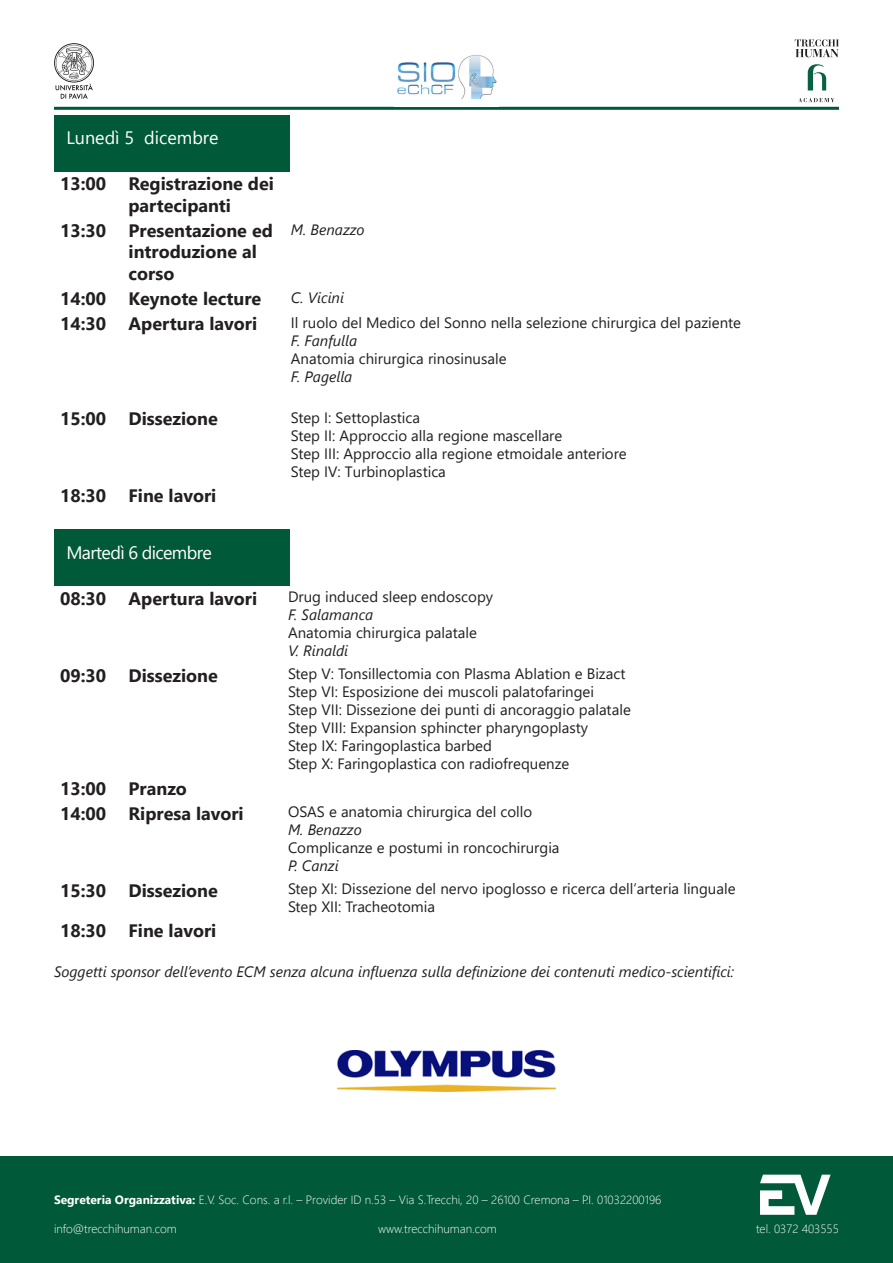
<style>
.page{position:relative;width:893px;height:1263px;background:#fff}
.page>*{position:absolute;margin:0;border:0;box-sizing:border-box;transform-origin:0 0}
.t1{font:700 18px/21.6px "Segoe UI";color:#231f20}
.t2{font:18px "Segoe UI";letter-spacing:-.035em;color:#fff}
.t3{font:18px "Segoe UI";color:#fff}
.t4{font:15px "Segoe UI";color:#231f20}
.t5{font:italic 15px "Segoe UI";color:#231f20}
.t6{font:300 12px "Segoe UI";color:#fff}
.s1{font-weight:700}
</style>
<div class="page">
<hr style="left:54px;top:107px;width:785px;height:3px;background:#005939">
<div style="left:54px;top:115px;width:235px;height:56px;background:#005939"></div>
<div style="left:54px;top:529px;width:235px;height:57px;background:#005939"></div>
<img style="left:54px;top:43px;width:39px;height:56px">
<svg style="left:795px;top:39px;width:44px;height:18px"></svg>
<svg style="left:808px;top:64px;width:18px;height:26px"></svg>
<svg style="left:798px;top:98px;width:36px;height:4px"></svg>
<div style="left:0;top:1157px;width:893px;height:106px;background:#005939"></div>
<svg style="left:760px;top:1174px;width:71px;height:41px"></svg>
<img style="left:397px;top:55px;width:100px;height:44px">
<img style="left:337px;top:1050px;width:219px;height:41px">
<p class="t3" style="left:66px;top:120px;width:154px">Lunedì 5 dicembre</p>
<p class="t1" style="left:60px;top:171px;width:48px">13:00</p>
<p class="t1" style="left:129px;top:171px;width:147px">Registrazione dei</p>
<p class="t1" style="left:129px;top:193px;width:104px">partecipanti</p>
<p class="t1" style="left:60px;top:218px;width:48px">13:30</p>
<p class="t1" style="left:129px;top:218px;width:146px">Presentazione ed introduzione al corso</p>
<p class="t5" style="left:291px;top:215px;width:75px">M. Benazzo</p>
<p class="t1" style="left:60px;top:286px;width:48px">14:00</p>
<p class="t1" style="left:129px;top:286px;width:134px">Keynote lecture</p>
<p class="t5" style="left:291px;top:283px;width:55px">C. Vicini</p>
<p class="t1" style="left:60px;top:311px;width:48px">14:30</p>
<p class="t1" style="left:129px;top:311px;width:130px">Apertura lavori</p>
<p class="t4" style="left:291px;top:308px;width:452px">Il ruolo del Medico del Sonno nella selezione chirurgica del paziente</p>
<p class="t5" style="left:291px;top:326px;width:68px">F. Fanfulla</p>
<p class="t4" style="left:291px;top:344px;width:217px">Anatomia chirurgica rinosinusale</p>
<p class="t5" style="left:291px;top:362px;width:63px">F. Pagella</p>
<p class="t1" style="left:60px;top:406px;width:48px">15:00</p>
<p class="t1" style="left:129px;top:406px;width:91px">Dissezione</p>
<p class="t4" style="left:291px;top:403px;width:131px">Step I: Settoplastica</p>
<p class="t4" style="left:291px;top:421px;width:273px">Step II: Approccio alla regione mascellare</p>
<p class="t4" style="left:291px;top:439px;width:337px">Step III: Approccio alla regione etmoidale anteriore</p>
<p class="t4" style="left:291px;top:457px;width:157px">Step IV: Turbinoplastica</p>
<p class="t1" style="left:60px;top:483px;width:48px">18:30</p>
<p class="t1" style="left:129px;top:483px;width:89px">Fine lavori</p>
<p class="t2" style="left:66px;top:536px;width:147px">Martedì 6 dicembre</p>
<p class="t1" style="left:60px;top:586px;width:48px">08:30</p>
<p class="t1" style="left:129px;top:586px;width:130px">Apertura lavori</p>
<p class="t4" style="left:288px;top:583px;width:207px">Drug induced sleep endoscopy</p>
<p class="t5" style="left:288px;top:601px;width:87px">F. Salamanca</p>
<p class="t4" style="left:288px;top:619px;width:190px">Anatomia chirurgica palatale</p>
<p class="t5" style="left:288px;top:637px;width:62px">V. Rinaldi</p>
<p class="t1" style="left:60px;top:663px;width:48px">09:30</p>
<p class="t1" style="left:129px;top:663px;width:91px">Dissezione</p>
<p class="t4" style="left:288px;top:660px;width:339px">Step V: Tonsillectomia con Plasma Ablation e Bizact</p>
<p class="t4" style="left:288px;top:678px;width:308px">Step VI: Esposizione dei muscoli palatofaringei</p>
<p class="t4" style="left:288px;top:696px;width:344px">Step VII: Dissezione dei punti di ancoraggio palatale</p>
<p class="t4" style="left:288px;top:714px;width:302px">Step VIII: Expansion sphincter pharyngoplasty</p>
<p class="t4" style="left:288px;top:732px;width:205px">Step IX: Faringoplastica barbed</p>
<p class="t4" style="left:288px;top:750px;width:283px">Step X: Faringoplastica con radiofrequenze</p>
<p class="t1" style="left:60px;top:776px;width:48px">13:00</p>
<p class="t1" style="left:129px;top:776px;width:60px">Pranzo</p>
<p class="t1" style="left:60px;top:801px;width:48px">14:00</p>
<p class="t1" style="left:129px;top:801px;width:117px">Ripresa lavori</p>
<p class="t4" style="left:288px;top:798px;width:246px">OSAS e anatomia chirurgica del collo</p>
<p class="t5" style="left:288px;top:816px;width:75px">M. Benazzo</p>
<p class="t4" style="left:288px;top:834px;width:273px">Complicanze e postumi in roncochirurgia</p>
<p class="t5" style="left:288px;top:852px;width:52px">P. Canzi</p>
<p class="t1" style="left:60px;top:878px;width:48px">15:30</p>
<p class="t1" style="left:129px;top:878px;width:91px">Dissezione</p>
<p class="t4" style="left:288px;top:875px;width:449px">Step XI: Dissezione del nervo ipoglosso e ricerca dell’arteria linguale</p>
<p class="t4" style="left:288px;top:893px;width:149px">Step XII: Tracheotomia</p>
<p class="t1" style="left:60px;top:919px;width:48px">18:30</p>
<p class="t1" style="left:129px;top:919px;width:89px">Fine lavori</p>
<p class="t5" style="left:54px;top:958px;width:682px">Soggetti sponsor dell’evento ECM senza alcuna influenza sulla definizione dei contenuti medico-scientifici:</p>
<p class="t6" style="left:54px;top:1188px;width:609px"><span class="s1">Segreteria Organizzativa:</span> E.V. Soc. Cons. a r.l. – Provider ID n.53 – Via S.Trecchi, 20 – 26100 Cremona – P.I. 01032200196</p>
<p class="t6" style="left:54px;top:1217px;width:124px">info@trecchihuman.com</p>
<p class="t6" style="left:378px;top:1217px;width:120px">www.trecchihuman.com</p>
<p class="t6" style="left:756px;top:1217px;width:84px">tel. 0372 403555</p>
</div>
